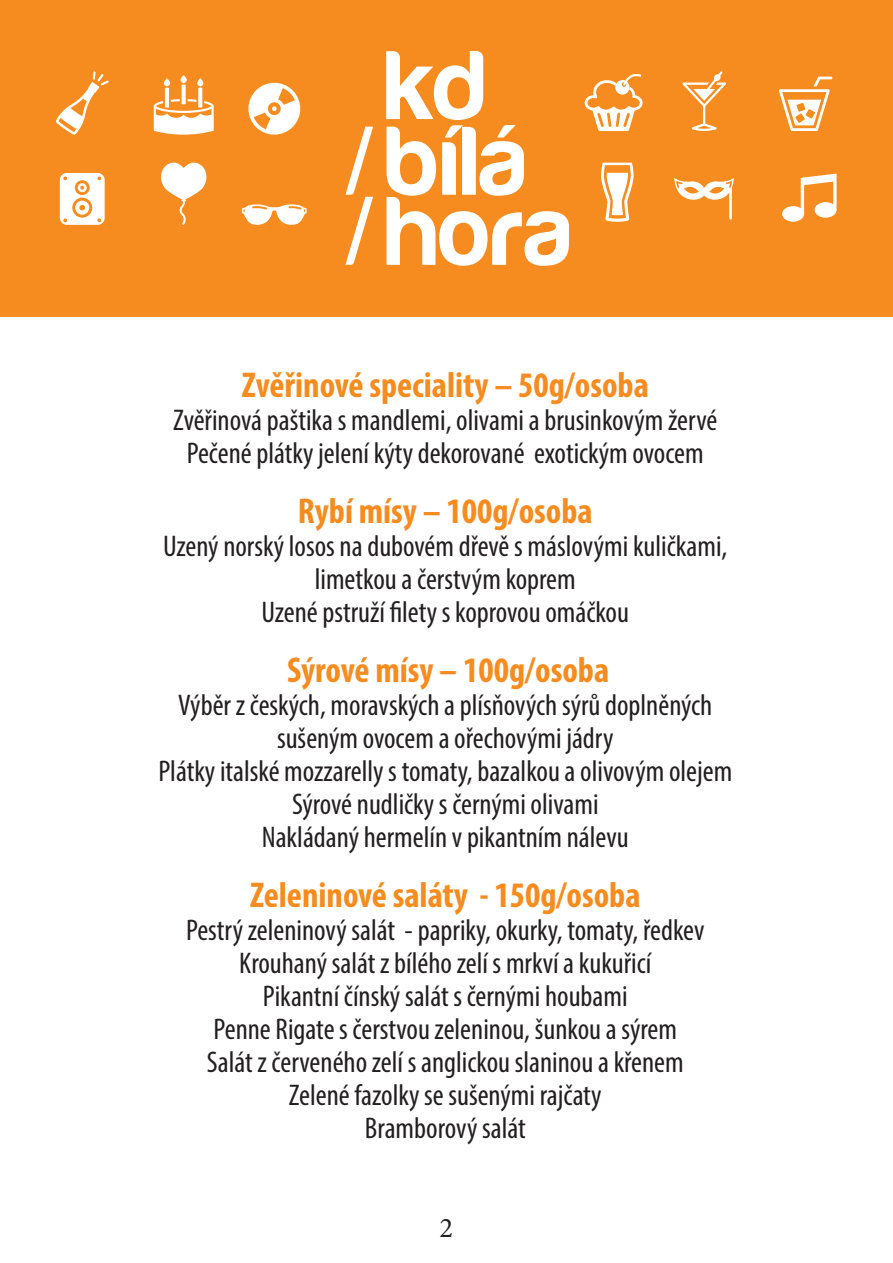
<style>
.page{position:relative;width:893px;height:1263px;background:#fff}
.page>*{position:absolute;margin:0;border:0;box-sizing:border-box;transform-origin:0 0}
.t1{font:700 condensed 36px "Myriad Pro";color:#f68c1f}
.t2{font:condensed 30px "Myriad Pro";color:#231f20}
.t3{font:28.5px "Minion Pro";color:#231f20}
</style>
<div class="page">
<div style="left:0;top:0;width:893px;height:317px;background:#f68c1f"></div>
<svg style="left:345px;top:51px;width:224px;height:215px"></svg>
<svg style="left:782px;top:174px;width:55px;height:48px"></svg>
<svg style="left:601px;top:163px;width:33px;height:59px"></svg>
<svg style="left:779px;top:77px;width:53px;height:54px"></svg>
<svg style="left:674px;top:178px;width:60px;height:42px"></svg>
<svg style="left:682px;top:71px;width:44px;height:60px"></svg>
<svg style="left:585px;top:74px;width:58px;height:57px"></svg>
<svg style="left:60px;top:173px;width:45px;height:52px;background:#fdead7"></svg>
<svg style="left:161px;top:163px;width:46px;height:62px"></svg>
<svg style="left:242px;top:204px;width:65px;height:21px"></svg>
<svg style="left:56px;top:71px;width:53px;height:64px"></svg>
<svg style="left:154px;top:75px;width:60px;height:60px"></svg>
<svg style="left:248px;top:82px;width:53px;height:53px"></svg>
<p class="t1" style="left:242px;top:362px;width:409px">Zvěřinové speciality – 50g/osoba</p>
<p class="t2" style="left:173px;top:402px;width:545px">Zvěřinová paštika s mandlemi, olivami a brusinkovým žervé</p>
<p class="t2" style="left:187px;top:435px;width:518px">Pečené plátky jelení kýty dekorované exotickým ovocem</p>
<p class="t1" style="left:298px;top:488px;width:296px">Rybí mísy – 100g/osoba</p>
<p class="t2" style="left:163px;top:528px;width:566px">Uzený norský losos na dubovém dřevě s máslovými kuličkami,</p>
<p class="t2" style="left:315px;top:561px;width:262px">limetkou a čerstvým koprem</p>
<p class="t2" style="left:262px;top:594px;width:369px">Uzené pstruží filety s koprovou omáčkou</p>
<p class="t1" style="left:287px;top:647px;width:324px">Sýrové mísy – 100g/osoba</p>
<p class="t2" style="left:178px;top:687px;width:536px">Výběr z českých, moravských a plísňových sýrů doplněných</p>
<p class="t2" style="left:277px;top:720px;width:338px">sušeným ovocem a ořechovými jádry</p>
<p class="t2" style="left:158px;top:753px;width:575px">Plátky italské mozzarelly s tomaty, bazalkou a olivovým olejem</p>
<p class="t2" style="left:292px;top:786px;width:308px">Sýrové nudličky s černými olivami</p>
<p class="t2" style="left:262px;top:819px;width:369px">Nakládaný hermelín v pikantním nálevu</p>
<p class="t1" style="left:250px;top:872px;width:392px">Zeleninové saláty - 150g/osoba</p>
<p class="t2" style="left:186px;top:912px;width:520px">Pestrý zeleninový salát - papriky, okurky, tomaty, ředkev</p>
<p class="t2" style="left:239px;top:945px;width:414px">Krouhaný salát z bílého zelí s mrkví a kukuřicí</p>
<p class="t2" style="left:263px;top:978px;width:366px">Pikantní čínský salát s černými houbami</p>
<p class="t2" style="left:214px;top:1011px;width:465px">Penne Rigate s čerstvou zeleninou, šunkou a sýrem</p>
<p class="t2" style="left:207px;top:1044px;width:478px">Salát z červeného zelí s anglickou slaninou a křenem</p>
<p class="t2" style="left:289px;top:1077px;width:314px">Zelené fazolky se sušenými rajčaty</p>
<p class="t2" style="left:365px;top:1110px;width:162px">Bramborový salát</p>
<p class="t3" style="left:440px;top:1209px;width:15px">2</p>
</div>
